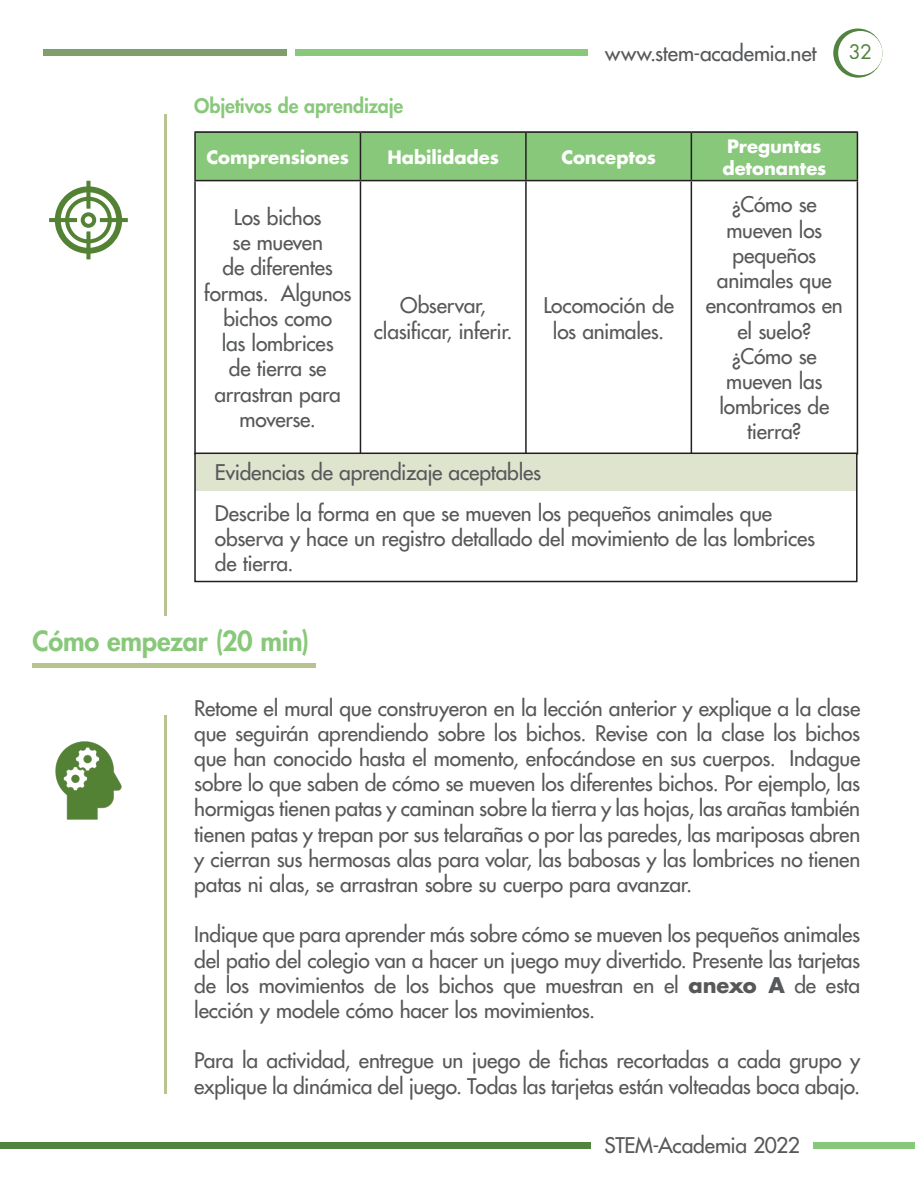
<style>
.page{position:relative;width:915px;height:1191px;background:#fff}
.page>*{position:absolute;margin:0;border:0;box-sizing:border-box;transform-origin:0 0}
.t1{font:800 27px "Futura Std";letter-spacing:-.01em;color:#88c87a}
.t2{font:500 21px/25.2px "Futura Std";letter-spacing:-.01em;color:#57585a;text-align:center}
.t3{font:800 19.5px "Futura Std";letter-spacing:-.01em;color:#88c87a}
.t4{font:19.5px "Futura Std";color:#51833f}
.t5{font:700 18px/21.6px "Futura Std";letter-spacing:-.005em;color:#fff}
.s1{font-weight:700}
</style>
<div class="page">
<svg style="left:833px;top:29px;width:49px;height:49px"></svg>
<div style="left:837px;top:31px;width:45px;height:44px;background:#fff;border-radius:50%"></div>
<div style="left:195px;top:131px;width:661px;height:50px;background:#88c87a"></div>
<hr style="left:194px;top:131px;width:166px;height:2px;background:#231f20">
<hr style="left:194px;top:133px;width:2px;height:47px;background:#231f20">
<hr style="left:360px;top:131px;width:165px;height:2px;background:#231f20">
<hr style="left:359px;top:133px;width:2px;height:47px;background:#231f20">
<hr style="left:525px;top:131px;width:166px;height:2px;background:#231f20">
<hr style="left:525px;top:133px;width:1px;height:47px;background:#231f20">
<hr style="left:691px;top:131px;width:166px;height:2px;background:#231f20">
<hr style="left:690px;top:133px;width:1px;height:47px;background:#231f20">
<hr style="left:856px;top:133px;width:1px;height:47px;background:#231f20">
<hr style="left:194px;top:180px;width:166px;height:1px;background:#231f20">
<hr style="left:194px;top:181px;width:2px;height:272px;background:#231f20">
<hr style="left:360px;top:180px;width:165px;height:1px;background:#231f20">
<hr style="left:359px;top:181px;width:2px;height:272px;background:#231f20">
<hr style="left:525px;top:180px;width:166px;height:1px;background:#231f20">
<hr style="left:525px;top:181px;width:1px;height:272px;background:#231f20">
<hr style="left:691px;top:180px;width:166px;height:1px;background:#231f20">
<hr style="left:690px;top:181px;width:1px;height:272px;background:#231f20">
<hr style="left:856px;top:181px;width:1px;height:272px;background:#231f20">
<div style="left:195px;top:453px;width:661px;height:38px;background:#dee4ce"></div>
<div style="left:194px;top:452px;width:663px;height:130px;border:2px solid #231f20"></div>
<hr style="left:164px;top:114px;width:3px;height:502px;background:#b8c490">
<hr style="left:164px;top:715px;width:3px;height:378px;background:#b8c490">
<div style="left:33px;top:663px;width:283px;height:5px;background:#b8c490"></div>
<img style="left:55px;top:741px;width:67px;height:79px">
<svg style="left:49px;top:181px;width:79px;height:78px"></svg>
<div style="left:295px;top:50px;width:293px;height:6px;background:#88c87a"></div>
<div style="left:0;top:1142px;width:590px;height:6px;background:#51833f"></div>
<div style="left:813px;top:1142px;width:101px;height:6px;background:#88c87a"></div>
<div style="left:43px;top:50px;width:244px;height:6px;background:#809d6c"></div>
<p class="t2" style="left:605px;top:40px;width:213px">www.stem-academia.net</p>
<p class="t4" style="left:848px;top:39px;width:26px">32</p>
<p class="t3" style="left:194px;top:94px;width:210px">Objetivos de aprendizaje</p>
<p class="t5" style="left:206px;top:146px;width:144px">Comprensiones</p>
<p class="t5" style="left:387px;top:146px;width:113px">Habilidades</p>
<p class="t5" style="left:561px;top:146px;width:96px">Conceptos</p>
<p class="t5" style="left:722px;top:135px;width:106px">Preguntas detonantes</p>
<p class="t2" style="left:204px;top:205px;width:149px">Los bichos<br>se mueven<br>de diferentes formas. Algunos bichos como<br>las lombrices<br>de tierra se arrastran para moverse.</p>
<p class="t2" style="left:705px;top:192px;width:139px">¿Cómo se mueven los pequeños animales que encontramos en el suelo?</p>
<p class="t2" style="left:719px;top:343px;width:111px">¿Cómo se mueven las lombrices de tierra?</p>
<p class="t2" style="left:374px;top:293px;width:140px">Observar, clasificar, inferir.</p>
<p class="t2" style="left:543px;top:293px;width:132px">Locomoción de los animales.</p>
<p class="t2" style="left:215px;top:460px;width:328px">Evidencias de aprendizaje aceptables</p>
<p class="t2" style="left:215px;top:500px;width:601px;text-align:left">Describe la forma en que se mueven los pequeños animales que observa y hace un registro detallado del movimiento de las lombrices de tierra.</p>
<p class="t1" style="left:33px;top:624px;width:278px">Cómo empezar (20 min)</p>
<p class="t2" style="left:194px;top:695px;width:667px;text-align:justify">Retome el mural que construyeron en la lección anterior y explique a la clase que seguirán aprendiendo sobre los bichos. Revise con la clase los bichos que han conocido hasta el momento, enfocándose en sus cuerpos. Indague sobre lo que saben de cómo se mueven los diferentes bichos. Por ejemplo, las hormigas tienen patas y caminan sobre la tierra y las hojas, las arañas también tienen patas y trepan por sus telarañas o por las paredes, las mariposas abren y cierran sus hermosas alas para volar, las babosas y las lombrices no tienen patas ni alas, se arrastran sobre su cuerpo para avanzar.</p>
<p class="t2" style="left:194px;top:922px;width:667px;text-align:justify">Indique que para aprender más sobre cómo se mueven los pequeños animales del patio del colegio van a hacer un juego muy divertido. Presente las tarjetas de los movimientos de los bichos que muestran en el <span class="s1">anexo A</span> de esta lección y modele cómo hacer los movimientos.</p>
<p class="t2" style="left:194px;top:1048px;width:667px;text-align:left">Para la actividad, entregue un juego de fichas recortadas a cada grupo y explique la dinámica del juego. Todas las tarjetas están volteadas boca abajo.</p>
<p class="t2" style="left:604px;top:1132px;width:197px">STEM-Academia 2022</p>
</div>
